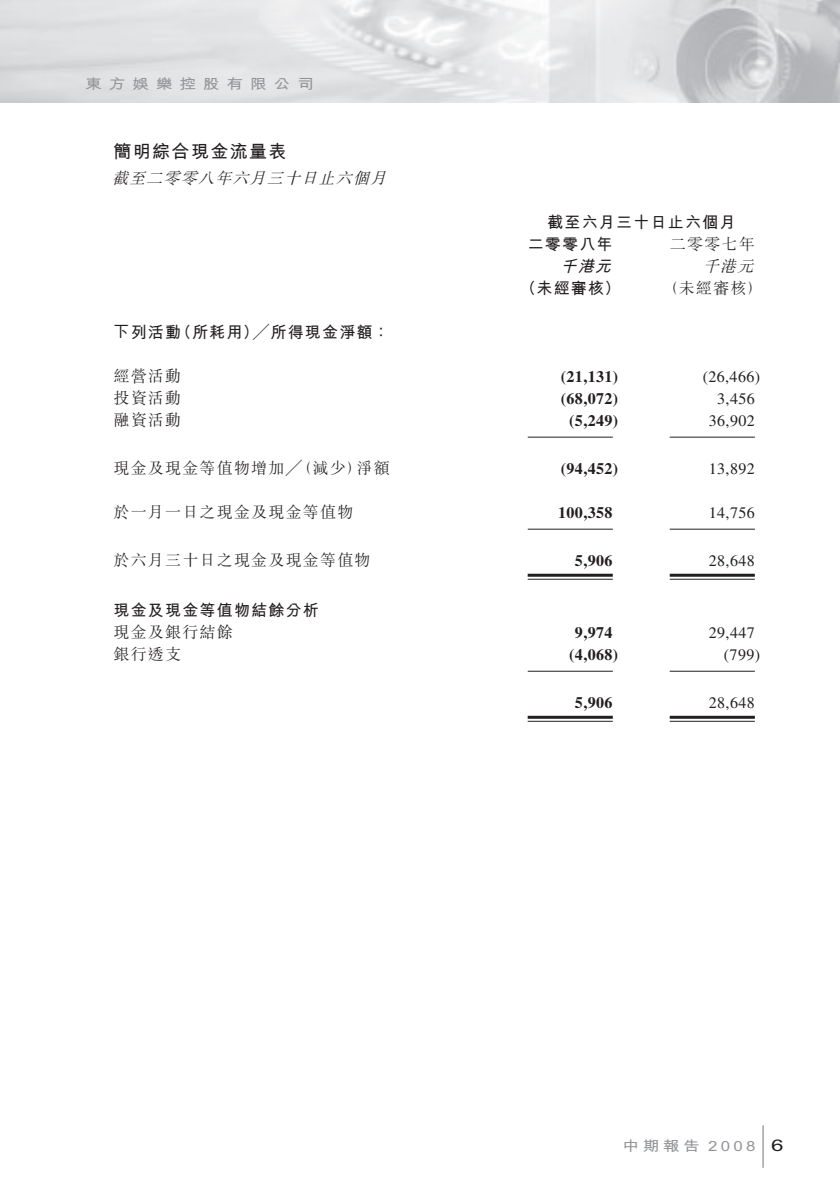
<style>
.page{position:relative;width:840px;height:1191px;background:#fff}
.page>*{position:absolute;margin:0;border:0;box-sizing:border-box;transform-origin:0 0}
.t1{font:18px "M Hei HK Bold B5 pc H";letter-spacing:.075em;color:#231f20}
.t2{font:16px "M Sung HK Light B5 pc H";letter-spacing:.075em;color:#231f20}
.t3{font:700 16px "Times LT Std";letter-spacing:.025em;color:#231f20}
.t4{font:16px "Times LT Std";letter-spacing:.025em;color:#231f20}
.t5{font:16px/22px "M Hei HK Bold B5 pc H";letter-spacing:.075em;color:#231f20}
.t6{font:italic 16px "M Sung HK Light B5 pc H";letter-spacing:.075em;color:#231f20}
.t7{font:italic 16px "M Hei HK Bold B5 pc H";color:#231f20}
.t8{font:14px "M Hei HK Bold B5 pc H";letter-spacing:.4em;color:#939598;scale:1.2 1}
.t9{font:14px "M Hei HK Bold B5 pc H";letter-spacing:.2em;color:#939598;scale:1.2 1}
.s1{font-size:16px;color:#231f20}
</style>
<div class="page">
<img style="left:0;top:0;width:839px;height:102px">
<hr style="left:762px;top:1125px;width:1px;height:42px;background:#939598">
<hr style="left:527px;top:436px;width:85px;height:1px;background:#231f20">
<hr style="left:669px;top:436px;width:85px;height:1px;background:#231f20">
<hr style="left:527px;top:528px;width:85px;height:1px;background:#231f20">
<hr style="left:669px;top:528px;width:85px;height:1px;background:#231f20">
<hr style="left:527px;top:574px;width:85px;height:3px;background:#231f20">
<hr style="left:527px;top:579px;width:85px;height:1px;background:#231f20">
<hr style="left:669px;top:574px;width:85px;height:3px;background:#231f20">
<hr style="left:669px;top:579px;width:85px;height:1px;background:#231f20">
<hr style="left:527px;top:670px;width:85px;height:1px;background:#231f20">
<hr style="left:669px;top:670px;width:85px;height:1px;background:#231f20">
<hr style="left:527px;top:716px;width:85px;height:3px;background:#231f20">
<hr style="left:527px;top:721px;width:85px;height:1px;background:#231f20">
<hr style="left:669px;top:716px;width:85px;height:3px;background:#231f20">
<hr style="left:669px;top:721px;width:85px;height:1px;background:#231f20">
<p class="t8" style="left:85px;top:78px;width:192px">東方娛樂控股有限公司</p>
<p class="t1" style="left:113px;top:144px;width:174px">簡明綜合現金流量表</p>
<p class="t6" style="left:112px;top:172px;width:280px">截至二零零八年六月三十日止六個月</p>
<p class="t5" style="left:527px;top:213px;width:209px;text-indent:20px">截至六月三十日止六個月二零零八年</p>
<p class="t2" style="left:669px;top:238px;width:86px">二零零七年</p>
<p class="t7" style="left:560px;top:260px;width:56px">千港元</p>
<p class="t6" style="left:702px;top:260px;width:56px">千港元</p>
<p class="t5" style="left:519px;top:279px;width:102px">（未經審核）</p>
<p class="t2" style="left:662px;top:282px;width:102px">（未經審核）</p>
<p class="t5" style="left:113px;top:323px;width:277px">下列活動（所耗用）╱所得現金淨額：</p>
<p class="t2" style="left:113px;top:370px;width:69px">經營活動</p>
<p class="t3" style="left:560px;top:367px;width:59px">(21,131)</p>
<p class="t4" style="left:702px;top:370px;width:59px">(26,466)</p>
<p class="t2" style="left:113px;top:392px;width:69px">投資活動</p>
<p class="t3" style="left:560px;top:389px;width:59px">(68,072)</p>
<p class="t4" style="left:716px;top:392px;width:39px">3,456</p>
<p class="t2" style="left:113px;top:414px;width:69px">融資活動</p>
<p class="t3" style="left:569px;top:411px;width:51px">(5,249)</p>
<p class="t4" style="left:708px;top:414px;width:47px">36,902</p>
<p class="t2" style="left:113px;top:462px;width:277px">現金及現金等值物增加╱（減少）淨額</p>
<p class="t3" style="left:560px;top:459px;width:59px">(94,452)</p>
<p class="t4" style="left:708px;top:462px;width:47px">13,892</p>
<p class="t2" style="left:113px;top:506px;width:241px">於一月一日之現金及現金等值物</p>
<p class="t3" style="left:557px;top:503px;width:56px">100,358</p>
<p class="t4" style="left:708px;top:506px;width:47px">14,756</p>
<p class="t2" style="left:113px;top:554px;width:258px">於六月三十日之現金及現金等值物</p>
<p class="t3" style="left:574px;top:551px;width:39px">5,906</p>
<p class="t4" style="left:708px;top:554px;width:47px">28,648</p>
<p class="t5" style="left:113px;top:601px;width:207px">現金及現金等值物結餘分析</p>
<p class="t2" style="left:113px;top:626px;width:121px">現金及銀行結餘</p>
<p class="t3" style="left:574px;top:623px;width:39px">9,974</p>
<p class="t4" style="left:708px;top:626px;width:47px">29,447</p>
<p class="t2" style="left:113px;top:648px;width:69px">銀行透支</p>
<p class="t3" style="left:569px;top:645px;width:51px">(4,068)</p>
<p class="t4" style="left:723px;top:648px;width:38px">(799)</p>
<p class="t3" style="left:574px;top:693px;width:39px">5,906</p>
<p class="t4" style="left:708px;top:696px;width:47px">28,648</p>
<p class="t9" style="left:622px;top:1140px;width:136px">中期報告 2008 <span class="s1">6</span></p>
</div>
